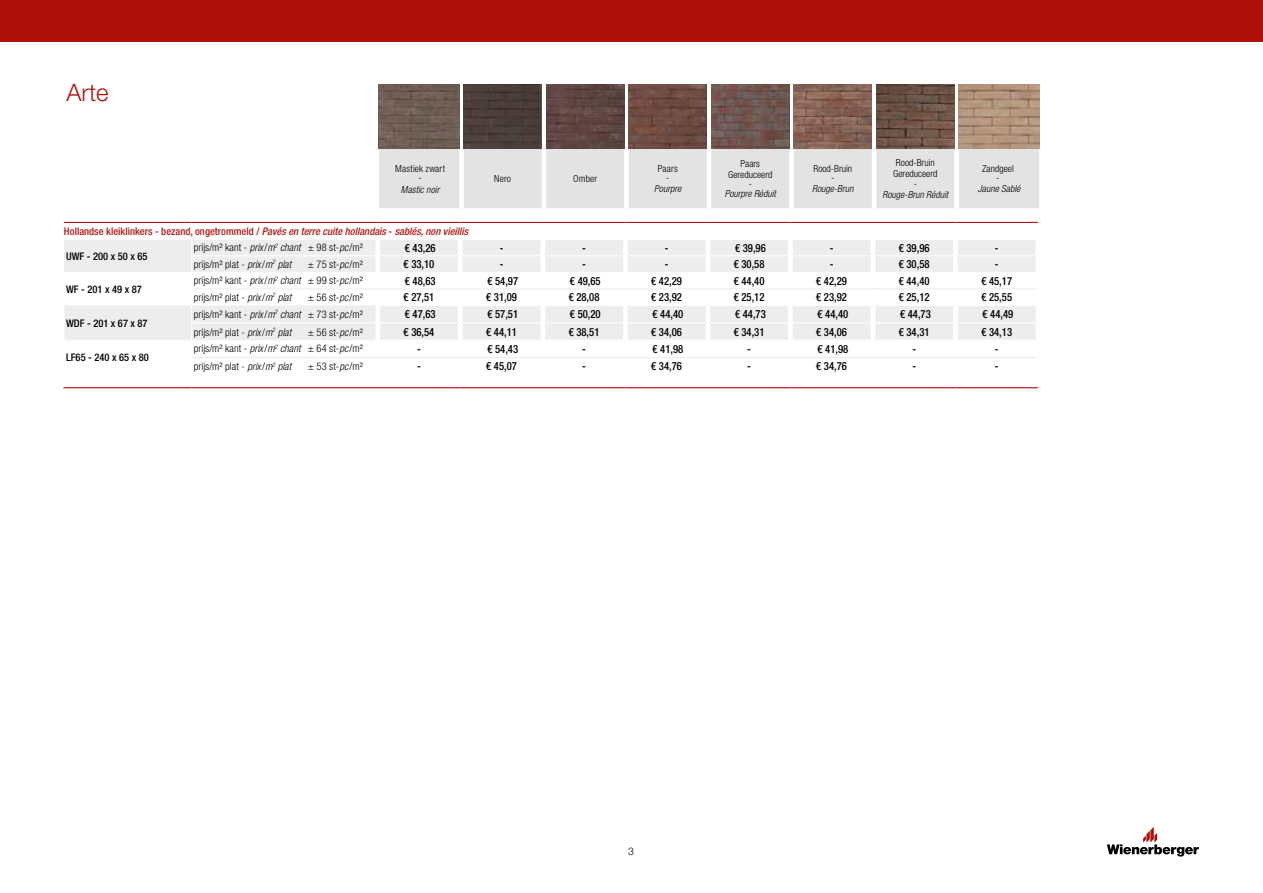
<style>
.page{position:relative;width:1263px;height:893px;background:#fff}
.page>*{position:absolute;margin:0;border:0;box-sizing:border-box;transform-origin:0 0}
.t1{font:300 24px "Helvetica Neue LT Std";color:#ad1916}
.t2{font:500 condensed 11.25px "Helvetica Neue LT Std";color:#000;scale:.95 1}
.t3{font:300 condensed 10.5px "Helvetica Neue LT Std";color:#000}
.t4{font:italic 500 condensed 10.5px "Helvetica Neue LT Std";color:#ad1916}
.t5{font:500 condensed 10.5px "Helvetica Neue LT Std";color:#000}
.t6{font:300 10.5px "Helvetica Neue LT Std";color:#000}
.t7{font:300 condensed 9.75px/9px "Helvetica Neue LT Std";color:#000;text-align:center}
.t8{font:italic 300 condensed 9.75px "Helvetica Neue LT Std";color:#000}
.t9{font:300 condensed 9.75px/9px "Helvetica Neue LT Std";letter-spacing:.02em;color:#000;text-align:center}
.s1{font-style:normal}
.s2{font-style:italic}
</style>
<div class="page">
<div style="left:0;top:0;width:1263px;height:42px;background:#ae0f0a"></div>
<hr style="left:63px;top:387px;width:129px;height:1px;background:#ae0f0a">
<hr style="left:192px;top:387px;width:186px;height:1px;background:#ae0f0a">
<hr style="left:378px;top:387px;width:82px;height:1px;background:#ae0f0a">
<hr style="left:460px;top:387px;width:83px;height:1px;background:#ae0f0a">
<hr style="left:543px;top:387px;width:82px;height:1px;background:#ae0f0a">
<hr style="left:625px;top:387px;width:83px;height:1px;background:#ae0f0a">
<hr style="left:708px;top:387px;width:82px;height:1px;background:#ae0f0a">
<hr style="left:790px;top:387px;width:83px;height:1px;background:#ae0f0a">
<hr style="left:873px;top:387px;width:82px;height:1px;background:#ae0f0a">
<hr style="left:955px;top:387px;width:83px;height:1px;background:#ae0f0a">
<svg style="left:64px;top:84px;width:976px;height:256px"></svg>
<hr style="left:192px;top:288px;width:186px;height:1px;background:#ededed">
<hr style="left:378px;top:288px;width:82px;height:1px;background:#ededed">
<hr style="left:460px;top:288px;width:83px;height:1px;background:#ededed">
<hr style="left:543px;top:288px;width:82px;height:1px;background:#ededed">
<hr style="left:625px;top:288px;width:83px;height:1px;background:#ededed">
<hr style="left:708px;top:288px;width:82px;height:1px;background:#ededed">
<hr style="left:790px;top:288px;width:83px;height:1px;background:#ededed">
<hr style="left:873px;top:288px;width:82px;height:1px;background:#ededed">
<hr style="left:955px;top:288px;width:81px;height:1px;background:#ededed">
<hr style="left:192px;top:357px;width:186px;height:1px;background:#ededed">
<hr style="left:378px;top:357px;width:82px;height:1px;background:#ededed">
<hr style="left:460px;top:357px;width:83px;height:1px;background:#ededed">
<hr style="left:543px;top:357px;width:82px;height:1px;background:#ededed">
<hr style="left:625px;top:357px;width:83px;height:1px;background:#ededed">
<hr style="left:708px;top:357px;width:82px;height:1px;background:#ededed">
<hr style="left:790px;top:357px;width:83px;height:1px;background:#ededed">
<hr style="left:873px;top:357px;width:82px;height:1px;background:#ededed">
<hr style="left:955px;top:357px;width:81px;height:1px;background:#ededed">
<svg style="left:1107px;top:827px;width:92px;height:30px"></svg>
<h1 class="t1" style="left:66px;top:78px;width:44px">Arte</h1>
<p class="t9" style="left:395px;top:164px;width:51px">Mastiek zwart -</p>
<p class="t8" style="left:401px;top:183px;width:40px">Mastic noir</p>
<p class="t7" style="left:494px;top:174px;width:18px">Nero</p>
<p class="t7" style="left:573px;top:174px;width:25px">Omber</p>
<p class="t7" style="left:658px;top:164px;width:22px">Paars -</p>
<p class="t8" style="left:654px;top:183px;width:28px">Pourpre</p>
<p class="t7" style="left:728px;top:158px;width:46px;line-height:10.5px">Paars<br>Gereduceerd</p>
<p class="t7" style="left:749px;top:179px;width:5px">-</p>
<p class="t8" style="left:725px;top:188px;width:53px">Pourpre Réduit</p>
<p class="t7" style="left:813px;top:164px;width:40px">Rood-Bruin -</p>
<p class="t8" style="left:812px;top:183px;width:43px">Rouge-Brun</p>
<p class="t7" style="left:893px;top:158px;width:46px;line-height:10.5px">Rood-Bruin<br>Gereduceerd -</p>
<p class="t8" style="left:883px;top:189px;width:67px">Rouge-Brun Réduit</p>
<p class="t7" style="left:982px;top:164px;width:33px">Zandgeel -</p>
<p class="t8" style="left:978px;top:183px;width:44px">Jaune Sablé</p>
<p class="t4" style="left:64px;top:225px;width:406px"><span class="s1">Hollandse kleiklinkers - bezand, ongetrommeld /</span> Pavés en terre cuite hollandais <span class="s1">-</span> sablés, non vieillis</p>
<p class="t5" style="left:66px;top:250px;width:83px">UWF - 200 x 50 x 65</p>
<p class="t3" style="left:194px;top:242px;width:171px">prijs/m² kant - <span class="s2">prix</span>/<span class="s2">m</span><sup>2</sup> <span class="s2">chant</span> ± 98 st-<span class="s2">pc</span> /m²</p>
<p class="t2" style="left:405px;top:241px;width:34px">€ 43,26</p>
<p class="t2" style="left:500px;top:241px;width:5px">-</p>
<p class="t2" style="left:582px;top:241px;width:5px">-</p>
<p class="t2" style="left:665px;top:241px;width:5px">-</p>
<p class="t2" style="left:735px;top:241px;width:34px">€ 39,96</p>
<p class="t2" style="left:830px;top:241px;width:5px">-</p>
<p class="t2" style="left:899px;top:241px;width:34px">€ 39,96</p>
<p class="t2" style="left:995px;top:241px;width:5px">-</p>
<p class="t3" style="left:194px;top:258px;width:99px">prijs/m² plat - <span class="s2">prix</span>/<span class="s2">m</span><sup>2</sup> <span class="s2">plat</span></p>
<p class="t3" style="left:308px;top:258px;width:57px">± 75 st-<span class="s2">pc</span> /m²</p>
<p class="t2" style="left:404px;top:257px;width:34px">€ 33,10</p>
<p class="t2" style="left:500px;top:257px;width:5px">-</p>
<p class="t2" style="left:582px;top:257px;width:5px">-</p>
<p class="t2" style="left:665px;top:257px;width:5px">-</p>
<p class="t2" style="left:734px;top:257px;width:34px">€ 30,58</p>
<p class="t2" style="left:830px;top:257px;width:5px">-</p>
<p class="t2" style="left:899px;top:257px;width:34px">€ 30,58</p>
<p class="t2" style="left:995px;top:257px;width:5px">-</p>
<p class="t5" style="left:66px;top:283px;width:77px">WF - 201 x 49 x 87</p>
<p class="t5" style="left:66px;top:317px;width:83px">WDF - 201 x 67 x 87</p>
<p class="t5" style="left:66px;top:351px;width:84px">LF65 - 240 x 65 x 80</p>
<p class="t3" style="left:194px;top:275px;width:171px">prijs/m² kant - <span class="s2">prix</span>/<span class="s2">m</span><sup>2</sup> <span class="s2">chant</span> ± 99 st-<span class="s2">pc</span> /m²</p>
<p class="t2" style="left:405px;top:274px;width:34px">€ 48,63</p>
<p class="t2" style="left:487px;top:274px;width:34px">€ 54,97</p>
<p class="t2" style="left:570px;top:274px;width:34px">€ 49,65</p>
<p class="t2" style="left:651px;top:274px;width:34px">€ 42,29</p>
<p class="t2" style="left:734px;top:274px;width:34px">€ 44,40</p>
<p class="t2" style="left:816px;top:274px;width:34px">€ 42,29</p>
<p class="t2" style="left:899px;top:274px;width:34px">€ 44,40</p>
<p class="t2" style="left:981px;top:274px;width:34px">€ 45,17</p>
<p class="t3" style="left:194px;top:291px;width:99px">prijs/m² plat - <span class="s2">prix</span>/<span class="s2">m</span><sup>2</sup> <span class="s2">plat</span></p>
<p class="t3" style="left:308px;top:291px;width:57px">± 56 st-<span class="s2">pc</span> /m²</p>
<p class="t2" style="left:404px;top:290px;width:34px">€ 27,51</p>
<p class="t2" style="left:486px;top:290px;width:34px">€ 31,09</p>
<p class="t2" style="left:569px;top:290px;width:34px">€ 28,08</p>
<p class="t2" style="left:651px;top:290px;width:34px">€ 23,92</p>
<p class="t2" style="left:734px;top:290px;width:34px">€ 25,12</p>
<p class="t2" style="left:816px;top:290px;width:34px">€ 23,92</p>
<p class="t2" style="left:899px;top:290px;width:34px">€ 25,12</p>
<p class="t2" style="left:981px;top:290px;width:34px">€ 25,55</p>
<p class="t3" style="left:194px;top:308px;width:171px">prijs/m² kant - <span class="s2">prix</span>/<span class="s2">m</span><sup>2</sup> <span class="s2">chant</span> ± 73 st-<span class="s2">pc</span> /m²</p>
<p class="t2" style="left:405px;top:307px;width:34px">€ 47,63</p>
<p class="t2" style="left:487px;top:307px;width:34px">€ 57,51</p>
<p class="t2" style="left:570px;top:307px;width:34px">€ 50,20</p>
<p class="t2" style="left:652px;top:307px;width:34px">€ 44,40</p>
<p class="t2" style="left:735px;top:307px;width:34px">€ 44,73</p>
<p class="t2" style="left:817px;top:307px;width:34px">€ 44,40</p>
<p class="t2" style="left:900px;top:307px;width:34px">€ 44,73</p>
<p class="t2" style="left:983px;top:307px;width:34px">€ 44,49</p>
<p class="t3" style="left:194px;top:326px;width:99px">prijs/m² plat - <span class="s2">prix</span>/<span class="s2">m</span><sup>2</sup> <span class="s2">plat</span></p>
<p class="t3" style="left:308px;top:326px;width:57px">± 56 st-<span class="s2">pc</span> /m²</p>
<p class="t2" style="left:404px;top:325px;width:34px">€ 36,54</p>
<p class="t2" style="left:486px;top:325px;width:34px">€ 44,11</p>
<p class="t2" style="left:569px;top:325px;width:34px">€ 38,51</p>
<p class="t2" style="left:651px;top:325px;width:34px">€ 34,06</p>
<p class="t2" style="left:734px;top:325px;width:34px">€ 34,31</p>
<p class="t2" style="left:816px;top:325px;width:34px">€ 34,06</p>
<p class="t2" style="left:899px;top:325px;width:34px">€ 34,31</p>
<p class="t2" style="left:981px;top:325px;width:34px">€ 34,13</p>
<p class="t3" style="left:194px;top:343px;width:171px">prijs/m² kant - <span class="s2">prix</span>/<span class="s2">m</span><sup>2</sup> <span class="s2">chant</span> ± 64 st-<span class="s2">pc</span> /m²</p>
<p class="t2" style="left:417px;top:342px;width:5px">-</p>
<p class="t2" style="left:487px;top:342px;width:34px">€ 54,43</p>
<p class="t2" style="left:582px;top:342px;width:5px">-</p>
<p class="t2" style="left:652px;top:342px;width:34px">€ 41,98</p>
<p class="t2" style="left:747px;top:342px;width:5px">-</p>
<p class="t2" style="left:817px;top:342px;width:34px">€ 41,98</p>
<p class="t2" style="left:912px;top:342px;width:5px">-</p>
<p class="t2" style="left:995px;top:342px;width:5px">-</p>
<p class="t3" style="left:194px;top:360px;width:99px">prijs/m² plat - <span class="s2">prix</span>/<span class="s2">m</span><sup>2</sup> <span class="s2">plat</span></p>
<p class="t3" style="left:308px;top:360px;width:57px">± 53 st-<span class="s2">pc</span> /m²</p>
<p class="t2" style="left:417px;top:360px;width:5px">-</p>
<p class="t2" style="left:486px;top:360px;width:34px">€ 45,07</p>
<p class="t2" style="left:582px;top:360px;width:5px">-</p>
<p class="t2" style="left:651px;top:360px;width:34px">€ 34,76</p>
<p class="t2" style="left:747px;top:360px;width:5px">-</p>
<p class="t2" style="left:816px;top:360px;width:34px">€ 34,76</p>
<p class="t2" style="left:912px;top:360px;width:5px">-</p>
<p class="t2" style="left:995px;top:360px;width:5px">-</p>
<p class="t6" style="left:628px;top:845px;width:7px">3</p>
</div>
